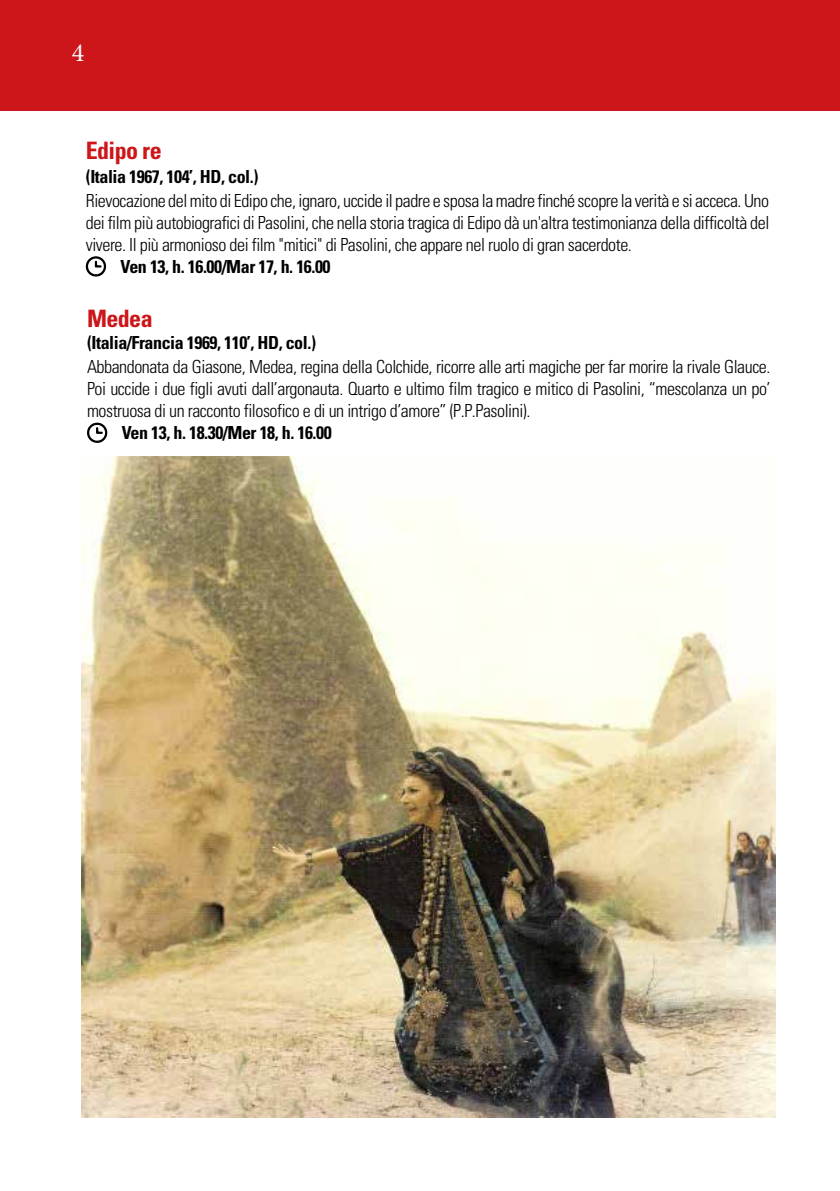
<style>
.page{position:relative;width:840px;height:1191px;background:#fff}
.page>*{position:absolute;margin:0;border:0;box-sizing:border-box;transform-origin:0 0}
.t1{font:26px "Minion Pro";color:#fff}
.t2{font:700 condensed 24px "Univers";letter-spacing:-.025em;color:#cd1619}
.t3{font:300 condensed 18px/22px "Univers";letter-spacing:-.025em;color:#000;text-align:justify}
.t4{font:700 condensed 18px "Univers";letter-spacing:-.025em;color:#000}
</style>
<div class="page">
<div style="left:0;top:0;width:839px;height:111px;background:#cd1619"></div>
<img style="left:81px;top:456px;width:694px;height:661px">
<h1 class="t1" style="left:72px;top:35px;width:14px">4</h1>
<h2 class="t2" style="left:86px;top:135px;width:77px">Edipo re</h2>
<p class="t4" style="left:86px;top:165px;width:174px">(Italia 1967, 104’, HD, col.)</p>
<p class="t3" style="left:86px;top:189px;width:684px">Rievocazione del mito di Edipo che, ignaro, uccide il padre e sposa la madre finché scopre la verità e si acceca. Uno dei film più autobiografici di Pasolini, che nella storia tragica di Edipo dà un'altra testimonianza della difficoltà del vivere. Il più armonioso dei film "mitici" di Pasolini, che appare nel ruolo di gran sacerdote.</p>
<p class="t4" style="left:120px;top:255px;width:211px">Ven 13, h. 16.00/Mar 17, h. 16.00</p>
<h2 class="t2" style="left:87px;top:303px;width:67px">Medea</h2>
<p class="t4" style="left:87px;top:331px;width:230px">(Italia/Francia 1969, 110’, HD, col.)</p>
<p class="t3" style="left:87px;top:355px;width:684px">Abbandonata da Giasone, Medea, regina della Colchide, ricorre alle arti magiche per far morire la rivale Glauce.<br>Poi uccide i due figli avuti dall’argonauta. Quarto e ultimo film tragico e mitico di Pasolini, “mescolanza un po’ mostruosa di un racconto filosofico e di un intrigo d’amore” (P.P.Pasolini).</p>
<p class="t4" style="left:122px;top:421px;width:211px">Ven 13, h. 18.30/Mer 18, h. 16.00</p>
</div>
